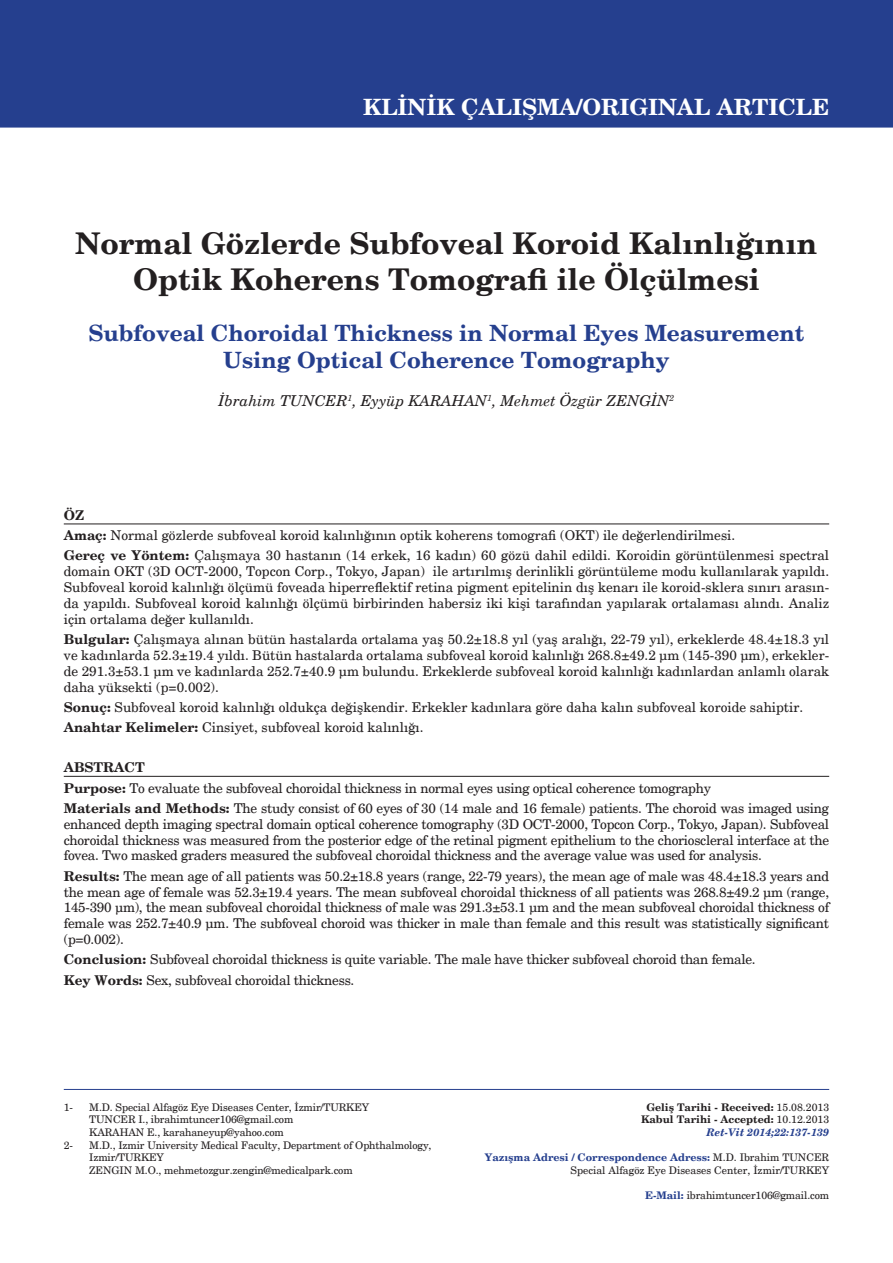
<style>
.page{position:relative;width:893px;height:1263px;background:#fff}
.page>*{position:absolute;margin:0;border:0;box-sizing:border-box;transform-origin:0 0}
.t1{font:700 30px/36px "New Century Schlbk";color:#231f20;text-align:center}
.t2{font:700 22.5px/27px "New Century Schlbk";color:#253f8e;text-align:center}
.t3{font:700 22.5px "New Century Schlbk";color:#fff}
.t4{font:italic 15px "New Century Schlbk";color:#231f20}
.t5{font:13.5px/15.9px "New Century Schlbk";color:#231f20;text-align:justify}
.t6{font:13.5px "New Century Schlbk";letter-spacing:-.02em;color:#231f20}
.t7{font:700 13.5px "New Century Schlbk";color:#231f20}
.t8{font:10.5px/12.6px "New Century Schlbk";letter-spacing:-.01em;color:#231f20}
.t9{font:700 10.5px "New Century Schlbk";color:#231f20}
.t10{font:700 10.5px "New Century Schlbk";color:#253f8e}
.t11{font:italic 700 10.5px "New Century Schlbk";color:#253f8e}
.s1{font-weight:700}
.s2{font-weight:400}
.s3{font-weight:400;color:#231f20}
.s4{font-weight:700;color:#253f8e}
</style>
<div class="page">
<div style="left:0;top:0;width:893px;height:128px;background:#253f8e"></div>
<hr style="left:64px;top:523px;width:765px;height:1px;background:#231f20">
<hr style="left:64px;top:776px;width:765px;height:1px;background:#231f20">
<hr style="left:64px;top:1089px;width:765px;height:1px;background:#253f8e">
<p class="t3" style="left:363px;top:92px;width:468px">KLİNİK ÇALIŞMA/ORIGINAL ARTICLE</p>
<p class="t1" style="left:76px;top:226px;width:743px">Normal Gözlerde Subfoveal Koroid Kalınlığının<br>Optik Koherens Tomografi ile Ölçülmesi</p>
<p class="t2" style="left:89px;top:320px;width:717px">Subfoveal Choroidal Thickness in Normal Eyes Measurement<br>Using Optical Coherence Tomography</p>
<p class="t4" style="left:219px;top:391px;width:457px">İbrahim TUNCER<sup>1</sup>, Eyyüp KARAHAN<sup>1</sup>, Mehmet Özgür ZENGİN<sup>2</sup></p>
<p class="t7" style="left:64px;top:507px;width:22px">ÖZ</p>
<p class="t5" style="left:64px;top:528px;width:673px"><span class="s1">Amaç:</span> Normal gözlerde subfoveal koroid kalınlığının optik koherens tomografi (OKT) ile değerlendirilmesi.</p>
<p class="t5" style="left:64px;top:548px;width:767px"><span class="s1">Gereç ve Yöntem:</span> Çalışmaya 30 hastanın (14 erkek, 16 kadın) 60 gözü dahil edildi. Koroidin görüntülenmesi spectral domain OKT (3D OCT-2000, Topcon Corp., Tokyo, Japan) ile artırılmış derinlikli görüntüleme modu kullanılarak yapıldı.<br>Subfoveal koroid kalınlığı ölçümü foveada hiperreflektif retina pigment epitelinin dış kenarı ile koroid-sklera sınırı arasın&shy;da yapıldı. Subfoveal koroid kalınlığı ölçümü birbirinden habersiz iki kişi tarafından yapılarak ortalaması alındı. Analiz için ortalama değer kullanıldı.</p>
<p class="t5" style="left:64px;top:631px;width:767px"><span class="s1">Bulgular:</span> Çalışmaya alınan bütün hastalarda ortalama yaş 50.2±18.8 yıl (yaş aralığı, 22-79 yıl), erkeklerde 48.4±18.3 yıl ve kadınlarda 52.3±19.4 yıldı. Bütün hastalarda ortalama subfoveal koroid kalınlığı 268.8±49.2 µm (145-390 µm), erkekler&shy;de 291.3±53.1 µm ve kadınlarda 252.7±40.9 µm bulundu. Erkeklerde subfoveal koroid kalınlığı kadınlardan anlamlı olarak daha yüksekti (p=0.002).</p>
<p class="t5" style="left:64px;top:699px;width:741px"><span class="s1">Sonuç:</span> Subfoveal koroid kalınlığı oldukça değişkendir. Erkekler kadınlara göre daha kalın subfoveal koroide sahiptir.</p>
<p class="t5" style="left:64px;top:719px;width:361px"><span class="s1">Anahtar Kelimeler:</span> Cinsiyet, subfoveal koroid kalınlığı.</p>
<p class="t7" style="left:64px;top:759px;width:82px">ABSTRACT</p>
<p class="t6" style="left:64px;top:779px;width:649px"><span class="s1">Purpose:</span> To evaluate the subfoveal choroidal thickness in normal eyes using optical coherence tomography</p>
<p class="t5" style="left:64px;top:800px;width:767px"><span class="s1">Materials and Methods:</span> The study consist of 60 eyes of 30 (14 male and 16 female) patients. The choroid was imaged using enhanced depth imaging spectral domain optical coherence tomography (3D OCT-2000, Topcon Corp., Tokyo, Japan). Subfoveal choroidal thickness was measured from the posterior edge of the retinal pigment epithelium to the chorioscleral interface at the fovea. Two masked graders measured the subfoveal choroidal thickness and the average value was used for analysis.</p>
<p class="t5" style="left:64px;top:868px;width:767px"><span class="s1">Results:</span> The mean age of all patients was 50.2±18.8 years (range, 22-79 years), the mean age of male was 48.4±18.3 years and the mean age of female was 52.3±19.4 years. The mean subfoveal choroidal thickness of all patients was 268.8±49.2 µm (range, 145-390 µm), the mean subfoveal choroidal thickness of male was 291.3±53.1 µm and the mean subfoveal choroidal thickness of female was 252.7±40.9 µm. The subfoveal choroid was thicker in male than female and this result was statistically significant (p=0.002).</p>
<p class="t6" style="left:64px;top:951px;width:693px"><span class="s1">Conclusion:</span> Subfoveal choroidal thickness is quite variable. The male have thicker subfoveal choroid than female.</p>
<p class="t6" style="left:64px;top:971px;width:292px"><span class="s1">Key Words:</span> Sex, subfoveal choroidal thickness.</p>
<p class="t8" style="left:64px;top:1101px;width:11px">1-</p>
<p class="t8" style="left:89px;top:1101px;width:281px">M.D. Special Alfagöz Eye Diseases Center, İzmir/TURKEY</p>
<p class="t8" style="left:89px;top:1113px;width:206px">TUNCER I., ibrahimtuncer106@gmail.com</p>
<p class="t8" style="left:89px;top:1126px;width:196px">KARAHAN E., karahaneyup@yahoo.com</p>
<p class="t8" style="left:64px;top:1139px;width:11px">2-</p>
<p class="t8" style="left:89px;top:1139px;width:344px">M.D., Izmir University Medical Faculty, Department of Ophthalmology,<br>Izmir/TURKEY</p>
<p class="t8" style="left:89px;top:1164px;width:265px">ZENGIN M.O., mehmetozgur.zengin@medicalpark.com</p>
<p class="t9" style="left:646px;top:1100px;width:184px">Geliş Tarihi - Received: <span class="s2">15.08.2013</span></p>
<p class="t9" style="left:641px;top:1113px;width:190px">Kabul Tarihi - Accepted: <span class="s2">10.12.2013</span></p>
<p class="t11" style="left:707px;top:1125px;width:124px">Ret-Vit 2014;22:137-139</p>
<p class="t10" style="left:485px;top:1151px;width:346px">Yazışma Adresi / Correspondence Adress: <span class="s3">M.D. Ibrahim TUNCER</span></p>
<p class="t8" style="left:571px;top:1164px;width:260px">Special Alfagöz Eye Diseases Center, İzmir/TURKEY</p>
<p class="t8" style="left:645px;top:1189px;width:186px"><span class="s4">E-Mail:</span> ibrahimtuncer106@gmail.com</p>
</div>
